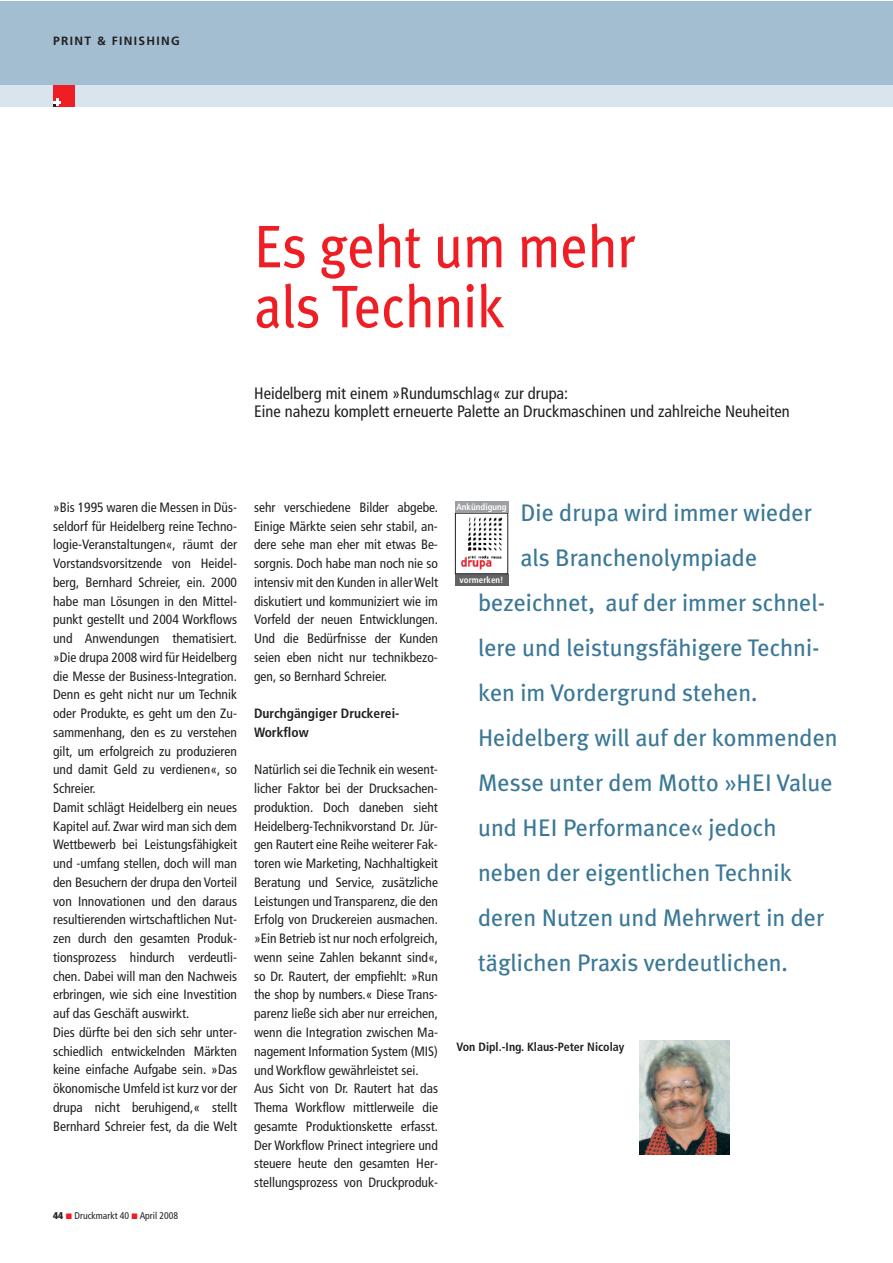
<style>
.page{position:relative;width:893px;height:1263px;background:#fff}
.page>*{position:absolute;margin:0;border:0;box-sizing:border-box;transform-origin:0 0}
.t1{font:60px/60px "Meta Plus";color:#ee1e24;scale:.9 1}
.t2{font:24px "Meta Plus";color:#3b7897}
.t3{font:condensed 16.5px/18px "Frutiger";color:#231f20}
.t4{font:condensed 13.5px/18.8px "Frutiger";color:#231f20}
.t5{font:700 condensed 13.5px/18.8px "Frutiger";color:#231f20}
.t6{font:700 condensed 12px "Frutiger";color:#231f20}
.t7{font:700 12px "Frutiger CE";letter-spacing:.11em;color:#231f20}
.t8{font:condensed 9.75px "Frutiger";color:#231f20}
.t9{font:700 condensed 9px "Frutiger";color:#fff}
.s1{font-weight:900}
</style>
<div class="page">
<img style="left:639px;top:1041px;width:90px;height:113px">
<div style="left:0;top:1px;width:892px;height:84px;background:#a4bed1"></div>
<div style="left:0;top:85px;width:892px;height:21px;background:#d9e5ed"></div>
<div style="left:455px;top:574px;width:53px;height:11px;background:#636366"></div>
<img style="left:461px;top:517px;width:42px;height:53px">
<div style="left:455px;top:513px;width:53px;height:61px;border:1px solid #231f20"></div>
<div style="left:455px;top:502px;width:53px;height:11px;background:#9d9fa2"></div>
<div style="left:53px;top:85px;width:22px;height:21px;background:#ee1e24"></div>
<svg style="left:53px;top:98px;width:8px;height:8px"></svg>
<p class="t7" style="left:53px;top:34px;width:128px">PRINT &amp; FINISHING</p>
<h1 class="t1" style="left:254px;top:216px;width:425px">Es geht um mehr als Technik</h1>
<p class="t3" style="left:254px;top:385px;width:537px">Heidelberg mit einem »Rundumschlag« zur drupa:<br>Eine nahezu komplett erneuerte Palette an Druckmaschinen und zahlreiche Neuheiten</p>
<p class="t4" style="left:53px;top:498px;width:185px">»Bis 1995 waren die Messen in Düs&shy;seldorf für Heidelberg reine Techno&shy;logie-Veranstaltungen«, räumt der Vorstandsvorsitzende von Heidel&shy;berg, Bernhard Schreier, ein. 2000 habe man Lösungen in den Mittel&shy;punkt gestellt und 2004 Workflows und Anwendungen thematisiert. »Die drupa 2008 wird für Heidelberg die Messe der Business-Integration.<br>Denn es geht nicht nur um Technik oder Produkte, es geht um den Zu&shy;sammenhang, den es zu verstehen gilt, um erfolgreich zu produzieren und damit Geld zu verdienen«, so Schreier.<br>Damit schlägt Heidelberg ein neues Kapitel auf. Zwar wird man sich dem Wettbewerb bei Leistungsfähigkeit und -umfang stellen, doch will man den Besuchern der drupa den Vorteil von Innovationen und den daraus resultierenden wirtschaftlichen Nut&shy;zen durch den gesamten Produk&shy;tionsprozess hindurch verdeutli&shy;chen. Dabei will man den Nachweis erbringen, wie sich eine Investition auf das Geschäft auswirkt.<br>Dies dürfte bei den sich sehr unter&shy;schiedlich entwickelnden Märkten keine einfache Aufgabe sein. »Das ökonomische Umfeld ist kurz vor der drupa nicht beruhigend,« stellt Bernhard Schreier fest, da die Welt</p>
<p class="t4" style="left:254px;top:498px;width:185px;text-align:justify">sehr verschiedene Bilder abgebe.<br>Einige Märkte seien sehr stabil, an&shy;dere sehe man eher mit etwas Be&shy;sorgnis. Doch habe man noch nie so intensiv mit den Kunden in allerWelt diskutiert und kommuniziert wie im Vorfeld der neuen Entwicklungen.<br>Und die Bedürfnisse der Kunden seien eben nicht nur technikbezo&shy;gen, so Bernhard Schreier.</p>
<p class="t5" style="left:254px;top:704px;width:147px">Durchgängiger Druckerei-<br>Workflow</p>
<p class="t4" style="left:254px;top:760px;width:185px">Natürlich sei die Technik ein wesent&shy;licher Faktor bei der Drucksachen&shy;produktion. Doch daneben sieht Heidelberg-Technikvorstand Dr. Jür&shy;gen Rautert eine Reihe weiterer Fak&shy;toren wie Marketing, Nachhaltigkeit Beratung und Service, zusätzliche Leistungen und Transparenz, die den Erfolg von Druckereien ausmachen. »Ein Betrieb ist nur noch erfolgreich, wenn seine Zahlen bekannt sind«, so Dr. Rautert, der empfiehlt: »Run the shop by numbers.« Diese Trans&shy;parenz ließe sich aber nur erreichen, wenn die Integration zwischen Ma&shy;nagement Information System (MIS) und Workflow gewährleistet sei.<br>Aus Sicht von Dr. Rautert hat das Thema Workflow mittlerweile die gesamte Produktionskette erfasst.<br>Der Workflow Prinect integriere und steuere heute den gesamten Her&shy;stellungsprozess von Druckproduk-</p>
<p class="t8" style="left:53px;top:1210px;width:127px"><span class="s1">44</span> Druckmarkt 40 April 2008</p>
<p class="t9" style="left:456px;top:501px;width:52px">Ankündigung</p>
<h2 class="t2" style="left:520px;top:498px;width:293px">Die drupa wird immer wieder</h2>
<h2 class="t2" style="left:520px;top:543px;width:238px">als Branchenolympiade</h2>
<h2 class="t2" style="left:478px;top:588px;width:349px">bezeichnet, auf der immer schnel-</h2>
<h2 class="t2" style="left:478px;top:633px;width:343px">lere und leistungsfähigere Techni-</h2>
<h2 class="t2" style="left:478px;top:678px;width:281px">ken im Vordergrund stehen.</h2>
<h2 class="t2" style="left:478px;top:723px;width:361px">Heidelberg will auf der kommenden</h2>
<h2 class="t2" style="left:478px;top:768px;width:356px">Messe unter dem Motto »HEI Value</h2>
<h2 class="t2" style="left:478px;top:813px;width:300px">und HEI Performance« jedoch</h2>
<h2 class="t2" style="left:478px;top:858px;width:315px">neben der eigentlichen Technik</h2>
<h2 class="t2" style="left:478px;top:903px;width:348px">deren Nutzen und Mehrwert in der</h2>
<h2 class="t2" style="left:478px;top:948px;width:311px">täglichen Praxis verdeutlichen.</h2>
<p class="t9" style="left:460px;top:574px;width:45px">vormerken!</p>
<p class="t6" style="left:456px;top:1040px;width:169px">Von Dipl.-Ing. Klaus-Peter Nicolay</p>
</div>
